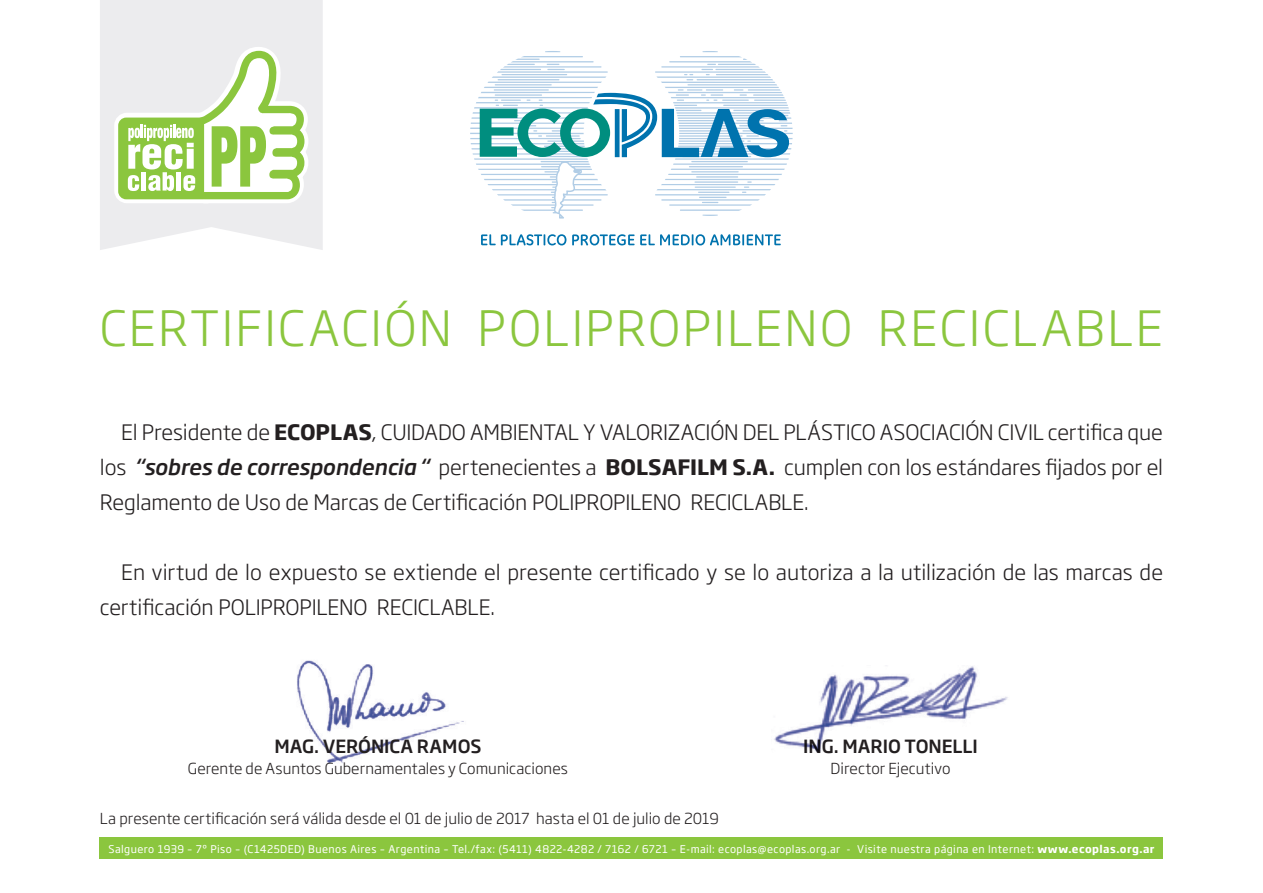
<style>
.page{position:relative;width:1263px;height:893px;background:#fff}
.page>*{position:absolute;margin:0;border:0;box-sizing:border-box;transform-origin:0 0}
.t1{font:300 48px "Soho Gothic Pro";letter-spacing:.05em;color:#8bc63e}
.t2{font:300 21px/35px "Soho Gothic Pro";color:#231f20;text-align:justify}
.t3{font:500 18px "Soho Gothic Pro";letter-spacing:-.005em;color:#231f20}
.t4{font:300 15px "Soho Gothic Pro";letter-spacing:.005em;color:#231f20}
.t5{font:10.5px "Soho Gothic Pro";letter-spacing:.04em;color:#fff}
.s1{font-weight:700}
.s2{font-weight:500;font-style:italic}
</style>
<div class="page">
<div style="left:100px;top:837px;width:1063px;height:22px;background:#8bc63e"></div>
<svg style="left:100px;top:0;width:223px;height:250px;background:#eeeef0"></svg>
<svg style="left:470px;top:51px;width:323px;height:168px"></svg>
<svg style="left:481px;top:234px;width:85px;height:11px"></svg>
<svg style="left:572px;top:234px;width:62px;height:11px"></svg>
<svg style="left:640px;top:234px;width:141px;height:11px"></svg>
<svg style="left:480px;top:93px;width:309px;height:64px"></svg>
<svg style="left:109px;top:40px;width:204px;height:168px"></svg>
<img style="left:297px;top:660px;width:167px;height:104px">
<img style="left:774px;top:666px;width:234px;height:87px">
<p class="t1" style="left:100px;top:291px;width:1064px">CERTIFICACIÓN POLIPROPILENO RECICLABLE</p>
<p class="t2" style="left:100px;top:414px;width:1065px;text-indent:21px">El Presidente de <span class="s1">ECOPLAS</span>, CUIDADO AMBIENTAL Y VALORIZACIÓN DEL PLÁSTICO ASOCIACIÓN CIVIL certifica que los <span class="s2">“sobres de correspondencia “</span> pertenecientes a <span class="s1">BOLSAFILM S.A.</span> cumplen con los estándares fijados por el Reglamento de Uso de Marcas de Certificación POLIPROPILENO RECICLABLE.</p>
<p class="t2" style="left:100px;top:553px;width:1065px;text-indent:21px">En virtud de lo expuesto se extiende el presente certificado y se lo autoriza a la utilización de las marcas de certificación POLIPROPILENO RECICLABLE.</p>
<p class="t3" style="left:274px;top:732px;width:209px">MAG. VERÓNICA RAMOS</p>
<p class="t4" style="left:188px;top:757px;width:381px">Gerente de Asuntos Gubernamentales y Comunicaciones</p>
<p class="t3" style="left:803px;top:732px;width:176px">ING. MARIO TONELLI</p>
<p class="t4" style="left:831px;top:757px;width:121px">Director Ejecutivo</p>
<p class="t4" style="left:100px;top:807px;width:620px">La presente certificación será válida desde el 01 de julio de 2017 hasta el 01 de julio de 2019</p>
<p class="t5" style="left:108px;top:840px;width:1047px">Salguero 1939 – 7º Piso – (C1425DED) Buenos Aires – Argentina – Tel./fax: (5411) 4822-4282 / 7162 / 6721 – E-mail: ecoplas@ecoplas.org.ar - Visite nuestra página en Internet: <span class="s1">www.ecoplas.org.ar</span></p>
</div>
